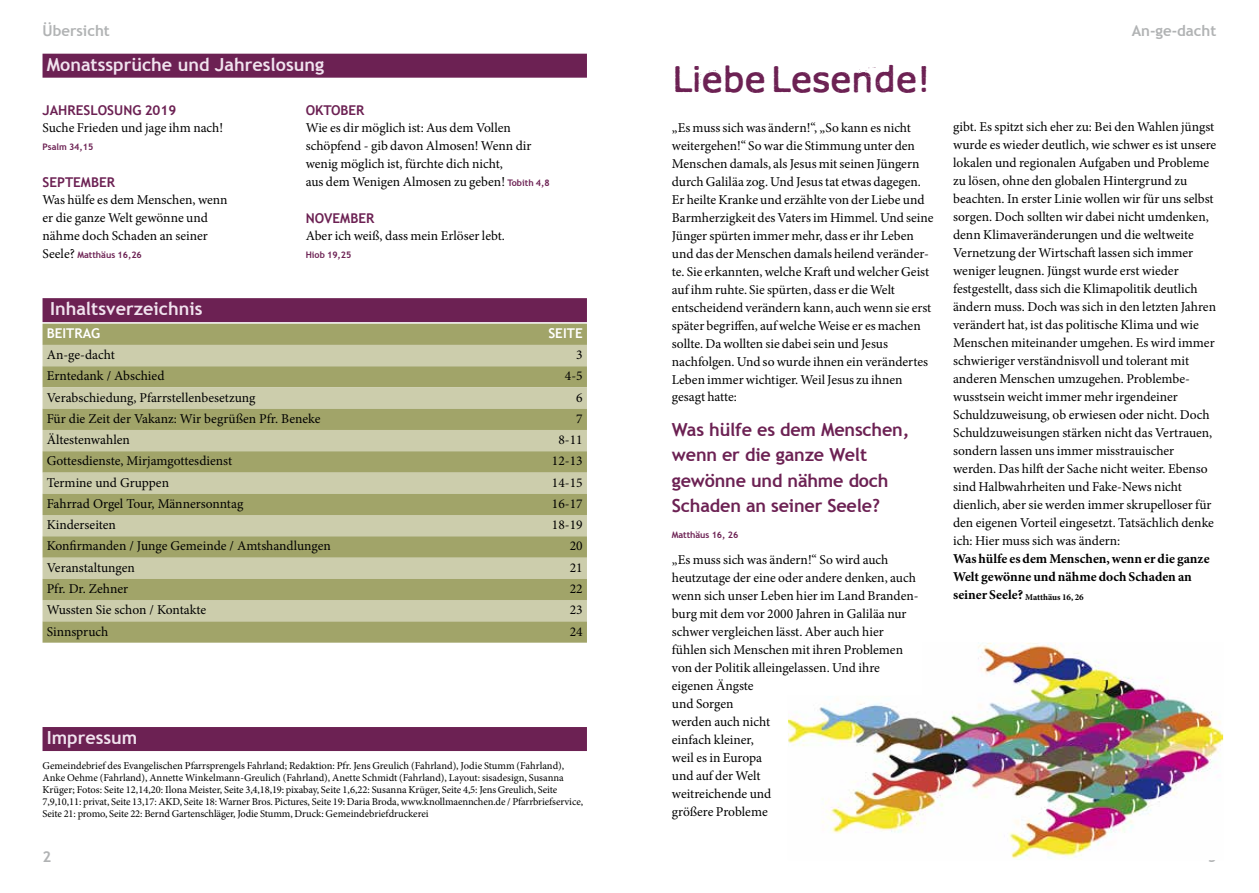
<style>
.page{position:relative;width:1259px;height:893px;background:#fff}
.page>*{position:absolute;margin:0;border:0;box-sizing:border-box;transform-origin:0 0}
.t1{font:36px "Xmas Year Zero";letter-spacing:-.01em;color:#6c2153}
.t2{font:700 18px/25.5px "Trebuchet MS";letter-spacing:-.01em;color:#6c2153}
.t3{font:700 18px "Trebuchet MS";color:#f1e3ef}
.t4{font:700 15px "Trebuchet MS";color:#b1b3b4}
.t5{font:13.5px/18px "Minion Pro";color:#000}
.t6{font:700 13.5px/18px "Minion Pro";color:#000}
.t7{font:700 13.5px "Trebuchet MS";color:#6c2153}
.t8{font:700 13.5px "Trebuchet MS";color:#fff}
.t9{font:10.5px/12px "Minion Pro";letter-spacing:-.005em;color:#000}
.t10{font:700 9px "Trebuchet MS";color:#6c2153}
.t11{font:700 9px "Minion Pro";color:#000}
.s1{font-family:"Minion Pro";font-weight:400;font-size:13.5px;color:#000}
.s2{font-family:"Trebuchet MS";font-weight:700;font-size:9px;color:#6c2153}
.s3{font-size:13.5px}
</style>
<div class="page">
<div style="left:43px;top:54px;width:544px;height:24px;background:#6c2153"></div>
<div style="left:43px;top:298px;width:544px;height:24px;background:#6c2153"></div>
<div style="left:43px;top:324px;width:544px;height:21px;background:#a1a469"></div>
<svg style="left:43px;top:345px;width:544px;height:64px;background:#bebf96"></svg>
<svg style="left:43px;top:409px;width:544px;height:234px;background:#b4b788"></svg>
<div style="left:43px;top:727px;width:544px;height:24px;background:#6c2153"></div>
<img style="left:788px;top:643px;width:435px;height:217px">
<p class="t4" style="left:43px;top:21px;width:69px">Übersicht</p>
<h2 class="t3" style="left:47px;top:53px;width:279px">Monatssprüche und Jahreslosung</h2>
<p class="t7" style="left:43px;top:102px;width:135px">JAHRESLOSUNG 2019</p>
<p class="t5" style="left:43px;top:118px;width:182px">Suche Frieden und jage ihm nach!</p>
<p class="t10" style="left:43px;top:141px;width:52px">Psalm 34,15</p>
<p class="t7" style="left:43px;top:174px;width:74px">SEPTEMBER</p>
<p class="t5" style="left:43px;top:190px;width:187px">Was hülfe es dem Menschen, wenn er die ganze Welt gewönne und nähme doch Schaden an seiner</p>
<p class="t10" style="left:43px;top:249px;width:101px"><span class="s1">Seele?</span> Matthäus 16,26</p>
<p class="t7" style="left:306px;top:102px;width:60px">OKTOBER</p>
<p class="t5" style="left:306px;top:118px;width:245px">Wie es dir möglich ist: Aus dem Vollen schöpfend - gib davon Almosen! Wenn dir wenig möglich ist, fürchte dich nicht,<br>aus dem Wenigen Almosen zu geben! <span class="s2">Tobith 4,8</span></p>
<p class="t7" style="left:306px;top:210px;width:70px">NOVEMBER</p>
<p class="t5" style="left:306px;top:226px;width:201px">Aber ich weiß, dass mein Erlöser lebt.</p>
<p class="t10" style="left:306px;top:249px;width:47px">Hiob 19,25</p>
<h2 class="t3" style="left:50px;top:297px;width:154px">Inhaltsverzeichnis</h2>
<p class="t8" style="left:47px;top:325px;width:55px">BEITRAG</p>
<p class="t8" style="left:548px;top:325px;width:36px">SEITE</p>
<p class="t5" style="left:47px;top:346px;width:70px">An-ge-dacht</p>
<p class="t5" style="left:576px;top:346px;width:8px">3</p>
<p class="t5" style="left:47px;top:367px;width:119px">Erntedank / Abschied</p>
<p class="t5" style="left:565px;top:367px;width:19px">4-5</p>
<p class="t5" style="left:47px;top:388px;width:210px">Verabschiedung, Pfarrstellenbesetzung</p>
<p class="t5" style="left:576px;top:388px;width:8px">6</p>
<p class="t5" style="left:47px;top:409px;width:275px">Für die Zeit der Vakanz: Wir begrüßen Pfr. Beneke</p>
<p class="t5" style="left:576px;top:409px;width:8px">7</p>
<p class="t5" style="left:47px;top:431px;width:85px">Ältestenwahlen</p>
<p class="t5" style="left:558px;top:431px;width:26px">8-11</p>
<p class="t5" style="left:47px;top:452px;width:187px">Gottesdienste, Mirjamgottesdienst</p>
<p class="t5" style="left:552px;top:452px;width:32px">12-13</p>
<p class="t5" style="left:47px;top:473px;width:124px">Termine und Gruppen</p>
<p class="t5" style="left:552px;top:473px;width:32px">14-15</p>
<p class="t5" style="left:47px;top:495px;width:198px">Fahrrad Orgel Tour, Männersonntag</p>
<p class="t5" style="left:552px;top:495px;width:32px">16-17</p>
<p class="t5" style="left:47px;top:516px;width:71px">Kinderseiten</p>
<p class="t5" style="left:552px;top:516px;width:32px">18-19</p>
<p class="t5" style="left:47px;top:537px;width:285px">Konfirmanden / Junge Gemeinde / Amtshandlungen</p>
<p class="t5" style="left:570px;top:537px;width:14px">20</p>
<p class="t5" style="left:47px;top:558px;width:90px">Veranstaltungen</p>
<p class="t5" style="left:570px;top:558px;width:14px">21</p>
<p class="t5" style="left:47px;top:580px;width:83px">Pfr. Dr. Zehner</p>
<p class="t5" style="left:570px;top:580px;width:14px">22</p>
<p class="t5" style="left:47px;top:601px;width:161px">Wussten Sie schon / Kontakte</p>
<p class="t5" style="left:570px;top:601px;width:14px">23</p>
<p class="t5" style="left:47px;top:622px;width:63px">Sinnspruch</p>
<p class="t5" style="left:570px;top:622px;width:14px">24</p>
<h2 class="t3" style="left:47px;top:726px;width:92px">Impressum</h2>
<p class="t9" style="left:43px;top:759px;width:542px">Gemeindebrief des Evangelischen Pfarrsprengels Fahrland; Redaktion: Pfr. Jens Greulich (Fahrland), Jodie Stumm (Fahrland), Anke Oehme (Fahrland), Annette Winkelmann-Greulich (Fahrland), Anette Schmidt (Fahrland), Layout: sisadesign, Susanna Krüger; Fotos: Seite 12,14,20: Ilona Meister, Seite 3,4,18,19: pixabay, Seite 1,6,22: Susanna Krüger, Seite 4,5: Jens Greulich, Seite 7,9,10,11: privat, Seite 13,17: AKD, Seite 18: Warner Bros. Pictures, Seite 19: Daria Broda, www.knollmaennchen.de / Pfarrbriefservice, Seite 21: promo, Seite 22: Bernd Gartenschläger, Jodie Stumm, Druck: Gemeindebriefdruckerei</p>
<h1 class="t1" style="left:672px;top:57px;width:260px">Liebe Lesende!</h1>
<p class="t5" style="left:672px;top:118px;width:263px">„Es muss sich was ändern!“, „So kann es nicht weitergehen!“ So war die Stimmung unter den Menschen damals, als Jesus mit seinen Jüngern durch Galiläa zog. Und Jesus tat etwas dagegen.<br>Er heilte Kranke und erzählte von der Liebe und Barmherzigkeit des Vaters im Himmel. Und seine Jünger spürten immer mehr, dass er ihr Leben und das der Menschen damals heilend veränder&shy;te. Sie erkannten, welche Kraft und welcher Geist auf ihm ruhte. Sie spürten, dass er die Welt entscheidend verändern kann, auch wenn sie erst später begriffen, auf welche Weise er es machen sollte. Da wollten sie dabei sein und Jesus nachfolgen. Und so wurde ihnen ein verändertes Leben immer wichtiger. Weil Jesus zu ihnen gesagt hatte:</p>
<h2 class="t2" style="left:672px;top:416px;width:239px">Was hülfe es dem Menschen, wenn er die ganze Welt gewönne und nähme doch<br>Schaden an seiner Seele?</h2>
<p class="t10" style="left:672px;top:529px;width:68px">Matthäus 16, 26</p>
<p class="t5" style="left:672px;top:550px;width:248px">„Es muss sich was ändern!“ So wird auch heutzutage der eine oder andere denken, auch wenn sich unser Leben hier im Land Branden&shy;burg mit dem vor 2000 Jahren in Galiläa nur schwer vergleichen lässt. Aber auch hier fühlen sich Menschen mit ihren Problemen von der Politik alleingelassen. Und ihre eigenen Ängste<br>und Sorgen<br>werden auch nicht<br>einfach kleiner,<br>weil es in Europa<br>und auf der Welt<br>weitreichende und<br>größere Probleme</p>
<p class="t4" style="left:1131px;top:21px;width:86px">An-ge-dacht</p>
<p class="t5" style="left:953px;top:118px;width:265px">gibt. Es spitzt sich eher zu: Bei den Wahlen jüngst wurde es wieder deutlich, wie schwer es ist unsere lokalen und regionalen Aufgaben und Probleme zu lösen, ohne den globalen Hintergrund zu beachten. In erster Linie wollen wir für uns selbst sorgen. Doch sollten wir dabei nicht umdenken, denn Klimaveränderungen und die weltweite Vernetzung der Wirtschaft lassen sich immer weniger leugnen. Jüngst wurde erst wieder festgestellt, dass sich die Klimapolitik deutlich ändern muss. Doch was sich in den letzten Jahren verändert hat, ist das politische Klima und wie Menschen miteinander umgehen. Es wird immer schwieriger verständnisvoll und tolerant mit anderen Menschen umzugehen. Problembe&shy;wusstsein weicht immer mehr irgendeiner Schuldzuweisung, ob erwiesen oder nicht. Doch Schuldzuweisungen stärken nicht das Vertrauen, sondern lassen uns immer misstrauischer werden. Das hilft der Sache nicht weiter. Ebenso sind Halbwahrheiten und Fake-News nicht dienlich, aber sie werden immer skrupelloser für den eigenen Vorteil eingesetzt. Tatsächlich denke ich: Hier muss sich was ändern:</p>
<p class="t6" style="left:953px;top:550px;width:258px">Was hülfe es dem Menschen, wenn er die ganze<br>Welt gewönne und nähme doch Schaden an</p>
<p class="t11" style="left:953px;top:590px;width:132px"><span class="s3">seiner Seele?</span> Matthäus 16, 26</p>
<p class="t4" style="left:43px;top:847px;width:10px">2</p>
<p class="t4" style="left:1207px;top:847px;width:10px">3</p>
</div>
